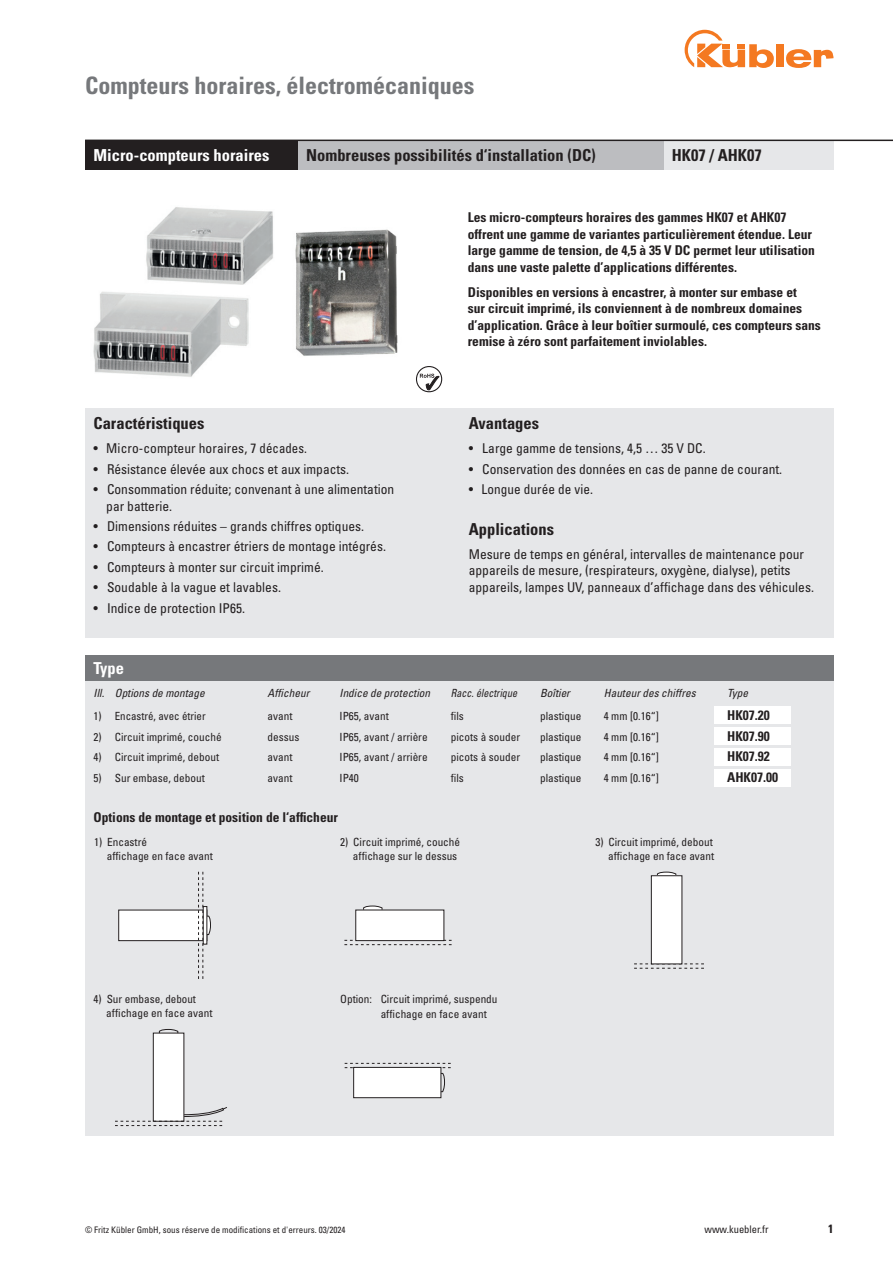
<style>
.page{position:relative;width:893px;height:1263px;background:#fff}
.page>*{position:absolute;margin:0;border:0;box-sizing:border-box;transform-origin:0 0}
.t1{font:700 condensed 24px "Univers LT Std";color:#76787b}
.t2{font:700 condensed 16.5px "Univers LT Std";color:#231f20}
.t3{font:700 condensed 16.5px "Univers LT Std";color:#fff}
.t4{font:condensed 13.5px/16.2px "Univers LT Std";color:#231f20}
.t5{font:700 condensed 13.5px/16.5px "Univers LT Std";color:#231f20}
.t6{font:700 condensed 12px "Univers LT Std";color:#231f20}
.t7{font:condensed 11.25px/14.2px "Univers LT Std";color:#231f20}
.t8{font:italic condensed 11.25px "Univers LT Std";color:#231f20}
.t9{font:italic condensed 11.25px "Univers LT Std";color:#231f20;scale:.9 1}
.t10{font:condensed 10.5px "Univers LT Std";color:#231f20}
.t11{font:condensed 9px "Univers LT Std";color:#231f20}
</style>
<div class="page">
<div style="left:776px;top:44px;width:8px;height:23px;background:#f47921"></div>
<svg style="left:786px;top:49px;width:47px;height:19px"></svg>
<svg style="left:685px;top:30px;width:89px;height:38px"></svg>
<div style="left:85px;top:655px;width:748px;height:480px;background:#e6e7e9"></div>
<svg style="left:416px;top:366px;width:26px;height:26px"></svg>
<div style="left:714px;top:707px;width:77px;height:17px;background:#fff"></div>
<div style="left:714px;top:728px;width:77px;height:17px;background:#fff"></div>
<div style="left:714px;top:749px;width:77px;height:17px;background:#fff"></div>
<div style="left:714px;top:769px;width:77px;height:17px;background:#fff"></div>
<div style="left:85px;top:408px;width:748px;height:230px;background:#e6e7e9"></div>
<div style="left:354px;top:1067px;width:87px;height:31px;background:#fff"></div>
<div style="left:353px;top:1067px;width:88px;height:31px;border:1px solid #231f20"></div>
<svg style="left:345px;top:1063px;width:106px;height:29px"></svg>
<div style="left:119px;top:910px;width:88px;height:31px;background:#fff"></div>
<div style="left:118px;top:910px;width:89px;height:31px;border:1px solid #231f20"></div>
<svg style="left:198px;top:872px;width:13px;height:107px"></svg>
<svg style="left:657px;top:871px;width:19px;height:4px"></svg>
<svg style="left:634px;top:963px;width:70px;height:6px"></svg>
<div style="left:651px;top:876px;width:31px;height:88px;background:#fff"></div>
<div style="left:651px;top:875px;width:31px;height:89px;border:1px solid #231f20"></div>
<svg style="left:344px;top:940px;width:108px;height:5px"></svg>
<svg style="left:363px;top:905px;width:20px;height:5px"></svg>
<div style="left:356px;top:910px;width:88px;height:30px;background:#fff"></div>
<div style="left:355px;top:910px;width:89px;height:31px;border:1px solid #231f20"></div>
<div style="left:153px;top:1033px;width:31px;height:88px;background:#fff"></div>
<div style="left:153px;top:1033px;width:31px;height:88px;border:1px solid #231f20"></div>
<svg style="left:159px;top:1029px;width:19px;height:5px"></svg>
<svg style="left:115px;top:1106px;width:112px;height:20px"></svg>
<img style="left:93px;top:291px;width:156px;height:86px">
<img style="left:146px;top:207px;width:127px;height:78px">
<img style="left:295px;top:229px;width:103px;height:127px">
<div style="left:85px;top:655px;width:748px;height:25px;background:#76787b"></div>
<div style="left:85px;top:140px;width:213px;height:30px;background:#231f20"></div>
<div style="left:663px;top:140px;width:170px;height:30px;background:#e6e7e9"></div>
<div style="left:298px;top:140px;width:365px;height:30px;background:#bcbdc0"></div>
<hr style="left:85px;top:140px;width:808px;height:1px;background:#231f20">
<h1 class="t1" style="left:85px;top:71px;width:391px">Compteurs horaires, électromécaniques</h1>
<p class="t3" style="left:94px;top:145px;width:177px">Micro-compteurs horaires</p>
<p class="t2" style="left:306px;top:145px;width:291px">Nombreuses possibilités d‘installation (DC)</p>
<p class="t2" style="left:672px;top:145px;width:91px">HK07 / AHK07</p>
<p class="t2" style="left:94px;top:413px;width:112px">Caractéristiques</p>
<p class="t4" style="left:94px;top:440px;width:215px">• Micro-compteur horaires, 7 décades.</p>
<p class="t4" style="left:94px;top:461px;width:257px">• Résistance élevée aux chocs et aux impacts.</p>
<p class="t4" style="left:106px;top:481px;width:289px;text-indent:-13px">• Consommation réduite; convenant à une alimentation par batterie.</p>
<p class="t4" style="left:94px;top:518px;width:272px">• Dimensions réduites – grands chiffres optiques.</p>
<p class="t4" style="left:94px;top:538px;width:294px">• Compteurs à encastrer étriers de montage intégrés.</p>
<p class="t4" style="left:94px;top:559px;width:232px">• Compteurs à monter sur circuit imprimé.</p>
<p class="t4" style="left:94px;top:579px;width:189px">• Soudable à la vague et lavables.</p>
<p class="t4" style="left:94px;top:600px;width:153px">• Indice de protection IP65.</p>
<p class="t3" style="left:94px;top:658px;width:32px">Type</p>
<p class="t5" style="left:468px;top:209px;width:349px">Les micro-compteurs horaires des gammes HK07 et AHK07 offrent une gamme de variantes particulièrement étendue. Leur large gamme de tension, de 4,5 à 35 V DC permet leur utilisation dans une vaste palette d’applications différentes.</p>
<p class="t5" style="left:468px;top:284px;width:355px">Disponibles en versions à encastrer, à monter sur embase et<br>sur circuit imprimé, ils conviennent à de nombreux domaines d’application. Grâce à leur boîtier surmoulé, ces compteurs sans remise à zéro sont parfaitement inviolables.</p>
<p class="t2" style="left:469px;top:413px;width:72px">Avantages</p>
<p class="t4" style="left:469px;top:440px;width:238px">• Large gamme de tensions, 4,5 … 35 V DC.</p>
<p class="t4" style="left:469px;top:461px;width:315px">• Conservation des données en cas de panne de courant.</p>
<p class="t4" style="left:469px;top:481px;width:126px">• Longue durée de vie.</p>
<p class="t2" style="left:469px;top:519px;width:87px">Applications</p>
<p class="t4" style="left:469px;top:546px;width:347px">Mesure de temps en général, intervalles de maintenance pour appareils de mesure, (respirateurs, oxygène, dialyse), petits appareils, lampes UV, panneaux d’affichage dans des véhicules.</p>
<p class="t8" style="left:94px;top:686px;width:113px">Ill. Options de montage</p>
<p class="t8" style="left:268px;top:686px;width:43px">Afficheur</p>
<p class="t8" style="left:340px;top:686px;width:92px">Indice de protection</p>
<p class="t9" style="left:451px;top:686px;width:75px">Racc. électrique</p>
<p class="t8" style="left:540px;top:686px;width:31px">Boîtier</p>
<p class="t8" style="left:604px;top:686px;width:93px">Hauteur des chiffres</p>
<p class="t8" style="left:727px;top:686px;width:23px">Type</p>
<p class="t7" style="left:94px;top:709px;width:114px">1) Encastré, avec étrier</p>
<p class="t7" style="left:268px;top:709px;width:26px">avant</p>
<p class="t7" style="left:340px;top:709px;width:51px">IP65, avant</p>
<p class="t7" style="left:451px;top:709px;width:15px">fils</p>
<p class="t7" style="left:540px;top:709px;width:43px">plastique</p>
<p class="t7" style="left:604px;top:709px;width:56px">4 mm [0.16“]</p>
<p class="t5" style="left:727px;top:707px;width:44px">HK07.20</p>
<p class="t7" style="left:94px;top:729px;width:130px">2) Circuit imprimé, couché</p>
<p class="t7" style="left:268px;top:729px;width:33px">dessus</p>
<p class="t7" style="left:340px;top:729px;width:90px">IP65, avant / arrière</p>
<p class="t7" style="left:451px;top:729px;width:71px">picots à souder</p>
<p class="t7" style="left:540px;top:729px;width:43px">plastique</p>
<p class="t7" style="left:604px;top:729px;width:56px">4 mm [0.16“]</p>
<p class="t5" style="left:727px;top:727px;width:44px">HK07.90</p>
<p class="t7" style="left:94px;top:750px;width:127px">4) Circuit imprimé, debout</p>
<p class="t7" style="left:268px;top:750px;width:26px">avant</p>
<p class="t7" style="left:340px;top:750px;width:90px">IP65, avant / arrière</p>
<p class="t7" style="left:451px;top:750px;width:71px">picots à souder</p>
<p class="t7" style="left:540px;top:750px;width:43px">plastique</p>
<p class="t7" style="left:604px;top:750px;width:56px">4 mm [0.16“]</p>
<p class="t5" style="left:727px;top:748px;width:44px">HK07.92</p>
<p class="t7" style="left:94px;top:771px;width:113px">5) Sur embase, debout</p>
<p class="t7" style="left:268px;top:771px;width:26px">avant</p>
<p class="t7" style="left:340px;top:771px;width:21px">IP40</p>
<p class="t7" style="left:451px;top:771px;width:15px">fils</p>
<p class="t7" style="left:540px;top:771px;width:43px">plastique</p>
<p class="t7" style="left:604px;top:771px;width:56px">4 mm [0.16“]</p>
<p class="t5" style="left:727px;top:769px;width:52px">AHK07.00</p>
<p class="t5" style="left:94px;top:809px;width:246px">Options de montage et position de l‘afficheur</p>
<p class="t7" style="left:107px;top:835px;width:108px;text-indent:-13px">1) Encastré<br>affichage en face avant</p>
<p class="t7" style="left:595px;top:835px;width:121px;text-align:right">3) Circuit imprimé, debout affichage en face avant</p>
<p class="t7" style="left:340px;top:835px;width:121px;text-align:right">2) Circuit imprimé, couché affichage sur le dessus</p>
<p class="t7" style="left:106px;top:992px;width:108px;text-indent:-13px">4) Sur embase, debout affichage en face avant</p>
<p class="t7" style="left:381px;top:992px;width:118px;text-indent:-40px">Option: Circuit imprimé, suspendu affichage en face avant</p>
<p class="t11" style="left:85px;top:1224px;width:262px">© Fritz Kübler GmbH, sous réserve de modifications et d'erreurs. 03/2024</p>
<p class="t10" style="left:704px;top:1223px;width:66px">www.kuebler.fr</p>
<p class="t6" style="left:828px;top:1221px;width:7px">1</p>
</div>
